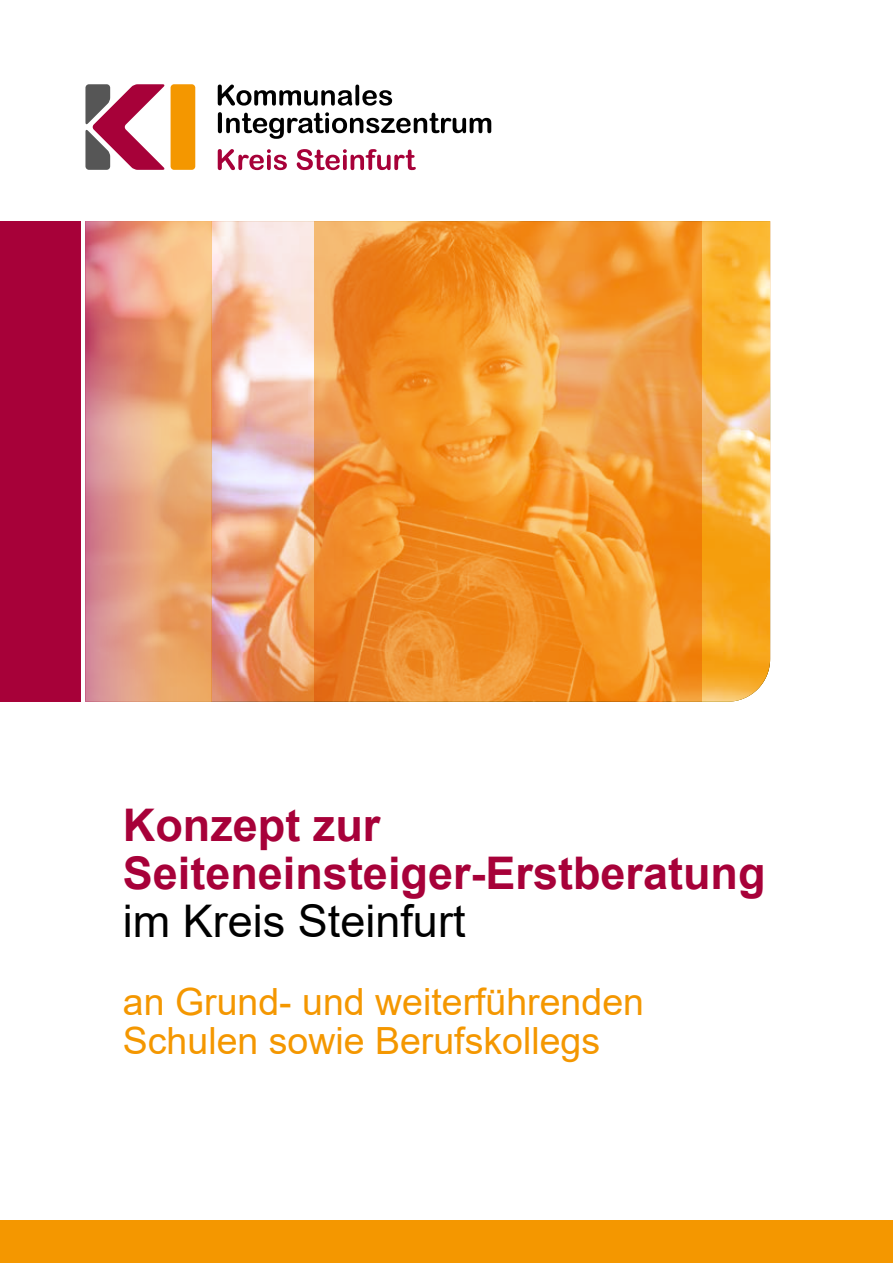
<style>
.page{position:relative;width:893px;height:1263px;background:#fff}
.page>*{position:absolute;margin:0;border:0;box-sizing:border-box;transform-origin:0 0}
.t1{font:700 45px/48px "Arial";color:#a70139}
.t2{font:45px "Arial";color:#000}
.t3{font:37.5px/39px "Arial";color:#f49700}
</style>
<div class="page">
<div style="left:0;top:1220px;width:893px;height:43px;background:#f49700"></div>
<img style="left:211px;top:221px;width:559px;height:481px">
<svg style="left:218px;top:85px;width:174px;height:21px"></svg>
<svg style="left:218px;top:112px;width:273px;height:27px"></svg>
<svg style="left:218px;top:149px;width:69px;height:21px"></svg>
<svg style="left:297px;top:149px;width:119px;height:21px"></svg>
<div style="left:171px;top:84px;width:24px;height:86px;background:#f49700;border-radius:4px"></div>
<svg style="left:85px;top:84px;width:80px;height:86px"></svg>
<div style="left:0;top:221px;width:80px;height:481px;background:#a70139"></div>
<svg style="left:85px;top:221px;width:126px;height:481px;background:#e59d7c"></svg>
<svg style="left:315px;top:221px;width:387px;height:481px;background:#f19530"></svg>
<p class="t1" style="left:123px;top:802px;width:644px">Konzept zur<br>Seiteneinsteiger-Erstberatung</p>
<p class="t2" style="left:123px;top:891px;width:344px">im Kreis Steinfurt</p>
<p class="t3" style="left:123px;top:982px;width:523px">an Grund- und weiterführenden<br>Schulen sowie Berufskollegs</p>
</div>
